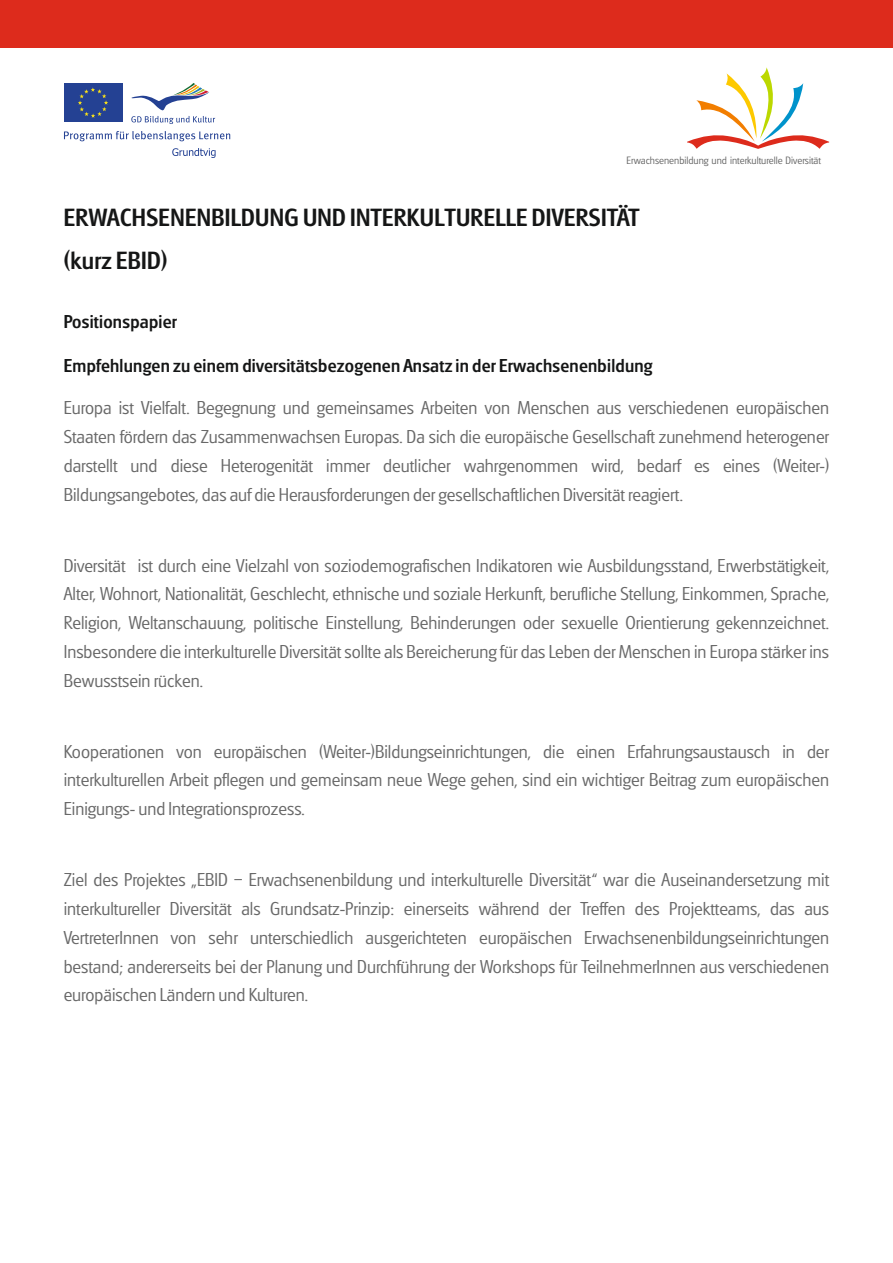
<style>
.page{position:relative;width:893px;height:1263px;background:#fff}
.page>*{position:absolute;margin:0;border:0;box-sizing:border-box;transform-origin:0 0}
.t1{font:24px/43.2px "Glasgow M Medium";letter-spacing:.015em;color:#151616}
.t2{font:18px/28.8px "Glasgow L Light";color:#686868;text-align:justify}
.t3{font:18px "Glasgow M Medium";letter-spacing:.015em;color:#151616}
.t4{font:10.35px "Glasgow L Light";color:#686868}
</style>
<div class="page">
<div style="left:0;top:0;width:893px;height:47px;background:#dd2b1c"></div>
<svg style="left:172px;top:148px;width:44px;height:10px"></svg>
<svg style="left:64px;top:131px;width:166px;height:10px"></svg>
<div style="left:64px;top:83px;width:58px;height:39px;background:#244193"></div>
<svg style="left:78px;top:87px;width:30px;height:31px"></svg>
<svg style="left:131px;top:83px;width:84px;height:41px"></svg>
<svg style="left:687px;top:67px;width:142px;height:82px"></svg>
<p class="t4" style="left:626px;top:156px;width:196px">Erwachsenenbildung und interkulturelle Diversität</p>
<h1 class="t1" style="left:64px;top:198px;width:577px">ERWACHSENENBILDUNG UND INTERKULTURELLE DIVERSITÄT (kurz EBID)</h1>
<p class="t3" style="left:64px;top:315px;width:115px">Positionspapier</p>
<p class="t3" style="left:64px;top:358px;width:590px">Empfehlungen zu einem diversitätsbezogenen Ansatz in der Erwachsenenbildung</p>
<p class="t2" style="left:64px;top:395px;width:767px">Europa ist Vielfalt. Begegnung und gemeinsames Arbeiten von Menschen aus verschiedenen europäischen Staaten fördern das Zusammenwachsen Europas. Da sich die europäische Gesellschaft zunehmend heterogener darstellt und diese Heterogenität immer deutlicher wahrgenommen wird, bedarf es eines (Weiter-)<br>Bildungsangebotes, das auf die Herausforderungen der gesellschaftlichen Diversität reagiert.</p>
<p class="t2" style="left:64px;top:552px;width:767px">Diversität ist durch eine Vielzahl von soziodemografischen Indikatoren wie Ausbildungsstand, Erwerbstätigkeit, Alter, Wohnort, Nationalität, Geschlecht, ethnische und soziale Herkunft, berufliche Stellung, Einkommen, Sprache, Religion, Weltanschauung, politische Einstellung, Behinderungen oder sexuelle Orientierung gekennzeichnet.<br>Insbesondere die interkulturelle Diversität sollte als Bereicherung für das Leben der Menschen in Europa stärker ins Bewusstsein rücken.</p>
<p class="t2" style="left:64px;top:738px;width:767px">Kooperationen von europäischen (Weiter-)Bildungseinrichtungen, die einen Erfahrungsaustausch in der interkulturellen Arbeit pflegen und gemeinsam neue Wege gehen, sind ein wichtiger Beitrag zum europäischen Einigungs- und Integrationsprozess.</p>
<p class="t2" style="left:64px;top:867px;width:767px">Ziel des Projektes „EBID – Erwachsenenbildung und interkulturelle Diversität“ war die Auseinandersetzung mit interkultureller Diversität als Grundsatz-Prinzip: einerseits während der Treffen des Projektteams, das aus VertreterInnen von sehr unterschiedlich ausgerichteten europäischen Erwachsenenbildungseinrichtungen bestand; andererseits bei der Planung und Durchführung der Workshops für TeilnehmerInnen aus verschiedenen europäischen Ländern und Kulturen.</p>
</div>
